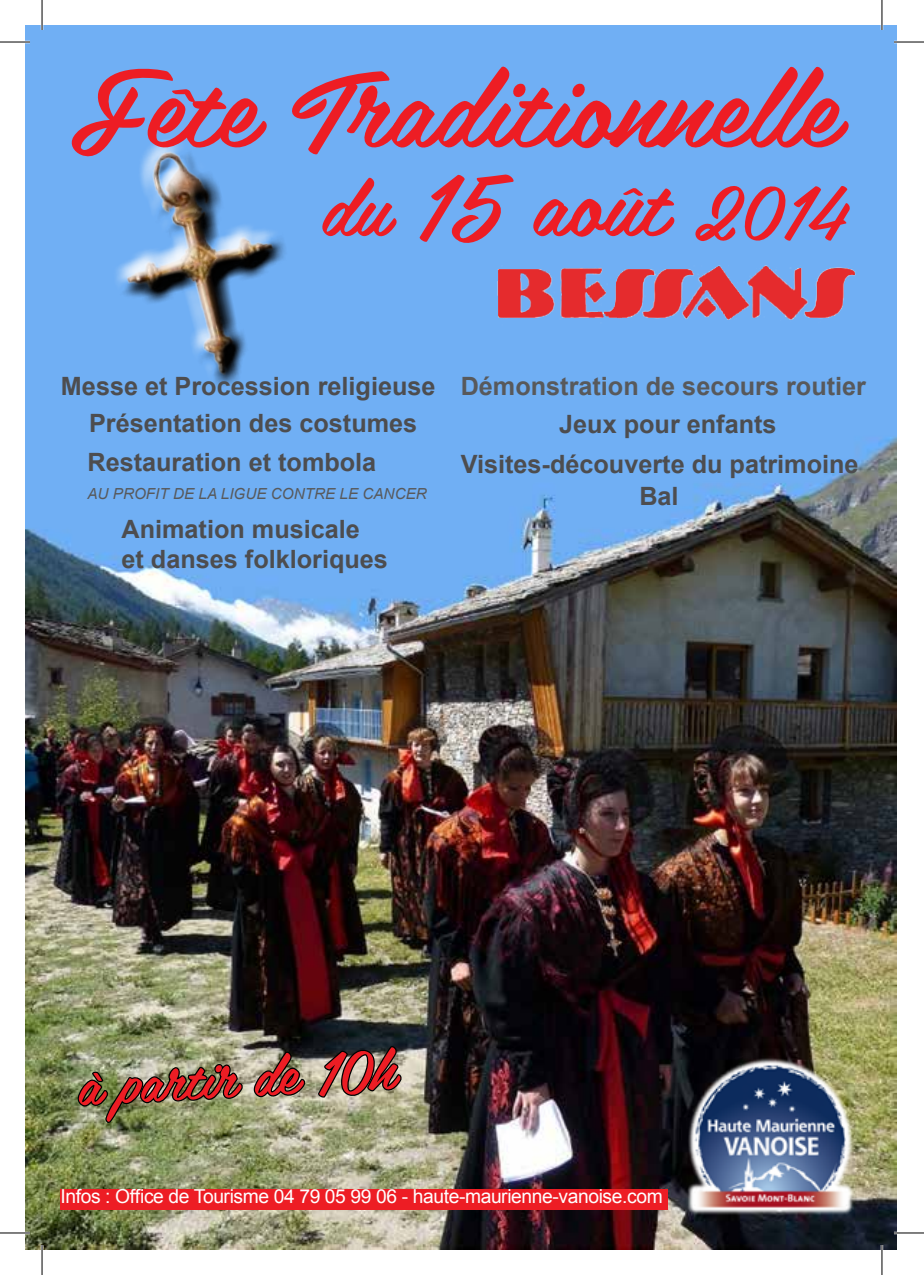
<style>
.page{position:relative;width:924px;height:1275px;background:#fff}
.page>*{position:absolute;margin:0;border:0;box-sizing:border-box;transform-origin:0 0}
.t1{font:108.4px "Belinda";color:#ed1d24}
.t2{font:86.2px "Belinda";letter-spacing:-.01em;color:#ed1d24}
.t3{font:56px "Belinda";color:#ed1d24}
.t4{font:700 25.2px/37px "Arial";color:#4d4d4f;text-align:center}
.t5{font:700 25.2px "Arial";color:#58595b}
.t6{font:19.2px "Arial";letter-spacing:-.02em;color:#fff}
.t7{font:italic 15.2px "Arial";color:#58595b}
.s1{font-size:78.2px}
.s2{font-size:70.2px}
</style>
<div class="page">
<img style="left:25px;top:25px;width:871px;height:1225px">
<img style="left:686px;top:1057px;width:167px;height:159px">
<div style="left:87px;top:119px;width:222px;height:280px;background:#70aff4"></div>
<svg style="left:92px;top:130px;width:222px;height:275px;background:#71a2d8"></svg>
<img style="left:496px;top:265px;width:359px;height:60px">
<svg style="left:75px;top:1052px;width:233px;height:71px;background:#7e8264"></svg>
<svg style="left:317px;top:1043px;width:87px;height:57px;background:#706e63"></svg>
<div style="left:60px;top:1189px;width:607px;height:20px;background:#ed1d24"></div>
<hr style="left:0;top:41px;width:30px;height:2px;background:#fff">
<hr style="left:893px;top:41px;width:30px;height:2px;background:#fff">
<hr style="left:0;top:1231px;width:30px;height:3px;background:#fff">
<hr style="left:893px;top:1231px;width:30px;height:3px;background:#fff">
<hr style="left:41px;top:0;width:2px;height:30px;background:#fff">
<hr style="left:41px;top:1245px;width:2px;height:30px;background:#fff">
<hr style="left:880px;top:0;width:2px;height:30px;background:#fff">
<hr style="left:880px;top:1245px;width:2px;height:30px;background:#fff">
<hr style="left:0;top:42px;width:30px;height:1px;background:#000">
<hr style="left:893px;top:42px;width:30px;height:1px;background:#000">
<hr style="left:0;top:1232px;width:30px;height:1px;background:#000">
<hr style="left:893px;top:1232px;width:30px;height:1px;background:#000">
<hr style="left:42px;top:0;width:1px;height:30px;background:#000">
<hr style="left:42px;top:1245px;width:1px;height:30px;background:#000">
<hr style="left:881px;top:0;width:1px;height:30px;background:#000">
<hr style="left:881px;top:1245px;width:1px;height:30px;background:#000">
<h1 class="t1" style="left:69px;top:16px;width:769px">Fête Traditionnelle</h1>
<h2 class="t2" style="left:321px;top:132px;width:527px"><span class="s1">du</span> 15 août <span class="s2">2014</span></h2>
<p class="t4" style="left:61px;top:368px;width:376px">Messe et Procession religieuse<br>Présentation des costumes</p>
<p class="t4" style="left:87px;top:444px;width:290px">Restauration et tombola</p>
<p class="t7" style="left:87px;top:484px;width:341px">AU PROFIT DE LA LIGUE CONTRE LE CANCER</p>
<p class="t4" style="left:121px;top:515px;width:268px;line-height:30.2px;text-align:left">Animation musicale et danses folkloriques</p>
<p class="t5" style="left:460px;top:369px;width:406px">Démonstration de secours routier</p>
<p class="t4" style="left:559px;top:406px;width:219px">Jeux pour enfants</p>
<p class="t4" style="left:460px;top:446px;width:399px">Visites-découverte du patrimoine</p>
<p class="t4" style="left:639px;top:478px;width:41px">Bal</p>
<h3 class="t3" style="left:75px;top:1038px;width:319px;rotate:-3deg">à partir de 10h</h3>
<p class="t6" style="left:60px;top:1183px;width:603px">Infos : Office de Tourisme 04 79 05 99 06 - haute-maurienne-vanoise.com</p>
</div>
